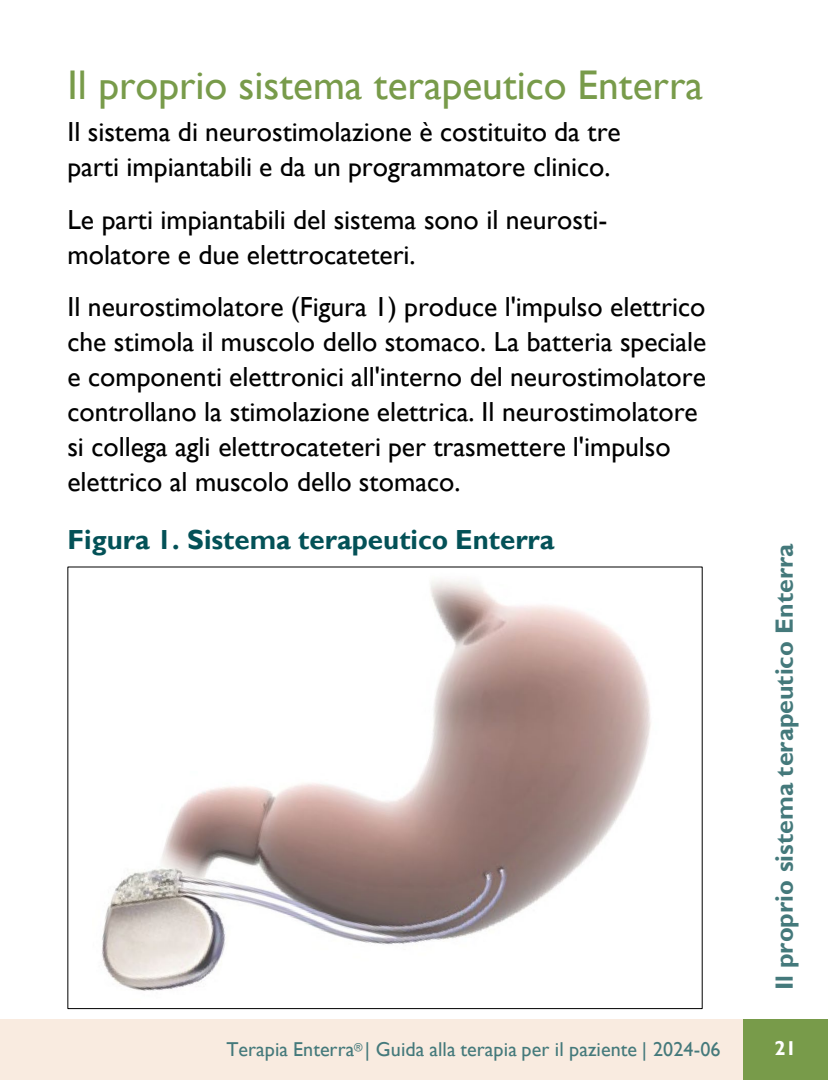
<style>
.page{position:relative;width:828px;height:1080px;background:#fff}
.page>*{position:absolute;margin:0;border:0;box-sizing:border-box;transform-origin:0 0}
.t1{font:41.5px "Gill Sans";color:#789b4a}
.t2{font:27.5px/35px "Gill Sans";color:#000}
.t3{font:700 27.5px "Gill Sans";color:#035157}
.t4{font:700 25px "Gill Sans";color:#44797b}
.t5{font:20px "Gill Sans";letter-spacing:.005em;color:#44797b}
.t6{font:700 20px "Gill Sans";color:#fff}
</style>
<div class="page">
<div style="left:0;top:1020px;width:742px;height:60px;background:#f9ebe0"></div>
<div style="left:742px;top:1020px;width:85px;height:60px;background:#789b4a"></div>
<img style="left:101px;top:579px;width:550px;height:412px">
<h2 class="t1" style="left:67px;top:61px;width:637px">Il proprio sistema terapeutico Enterra</h2>
<p class="t2" style="left:67px;top:115px;width:554px">Il sistema di neurostimolazione è costituito da tre parti impiantabili e da un programmatore clinico.</p>
<p class="t2" style="left:67px;top:203px;width:541px">Le parti impiantabili del sistema sono il neurosti&shy;molatore e due elettrocateteri.</p>
<p class="t2" style="left:67px;top:290px;width:640px">Il neurostimolatore (Figura 1) produce l'impulso elettrico che stimola il muscolo dello stomaco. La batteria speciale e componenti elettronici all'interno del neurostimolatore controllano la stimolazione elettrica. Il neurostimolatore si collega agli elettrocateteri per trasmettere l'impulso elettrico al muscolo dello stomaco.</p>
<p class="t3" style="left:67px;top:523px;width:488px">Figura 1. Sistema terapeutico Enterra</p>
<p class="t4" style="left:769px;top:990px;width:448px;rotate:-90deg">Il proprio sistema terapeutico Enterra</p>
<p class="t5" style="left:226px;top:1037px;width:495px">Terapia Enterra<sup>®</sup> | Guida alla terapia per il paziente | 2024-06</p>
<p class="t6" style="left:774px;top:1036px;width:24px">21</p>
</div>
